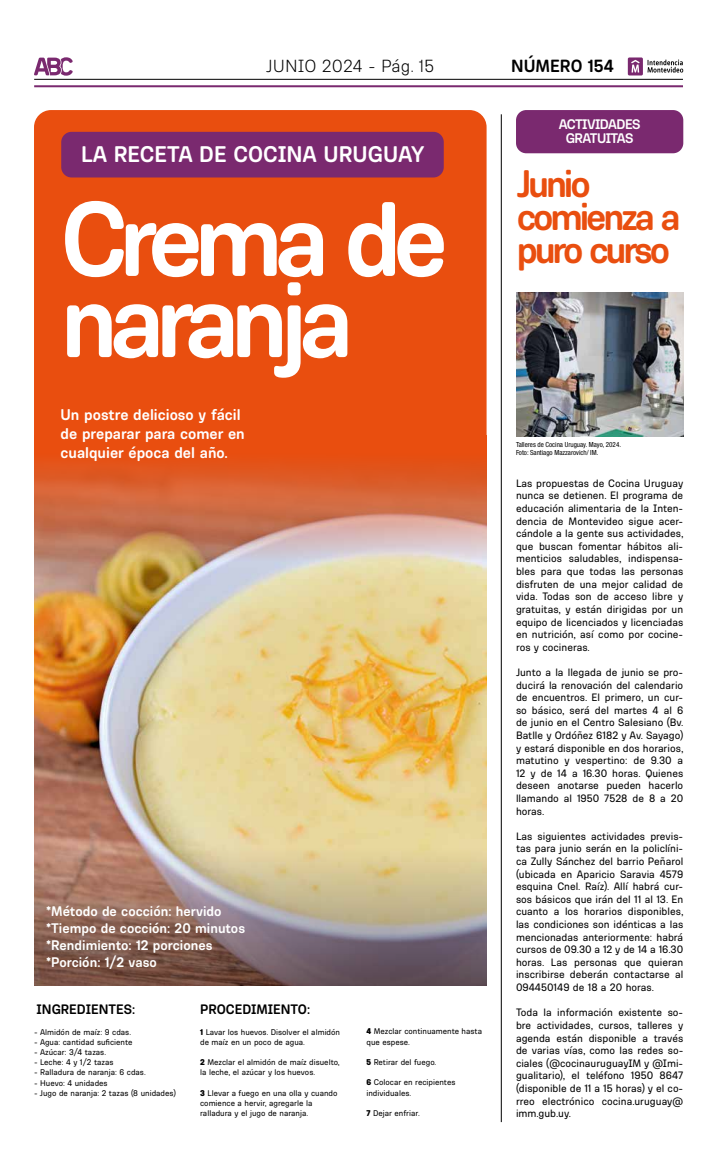
<style>
.page{position:relative;width:723px;height:1149px;background:#fff}
.page>*{position:absolute;margin:0;border:0;box-sizing:border-box;transform-origin:0 0}
.t1{font:700 107.9px/81.1px "Ciudadana";letter-spacing:-.08em;color:#fff}
.t2{font:700 39.2px/32.6px "Ciudadana";letter-spacing:-.08em;color:#e94e0f}
.t3{font:700 23.1px "Ciudadana";color:#fff}
.t4{font:300 18px "Ciudadana";color:#000}
.t5{font:700 18px "Ciudadana";color:#000}
.t6{font:700 15.9px/19.1px "Ciudadana";color:#fff}
.t7{font:700 14.2px/17px "Ciudadana";color:#fff}
.t8{font:700 14.2px/13.8px "Ciudadana";letter-spacing:-.04em;color:#fff;text-align:center}
.t9{font:700 14px "Ciudadana";color:#000}
.t10{font:11px/12.6px "Ciudadana";color:#000;text-align:justify}
.t11{font:8.5px/10.2px "Ciudadana";color:#000}
.t12{font:condensed 7px/8.4px "Helvetica Neue LT Std";color:#000}
.s1{font-weight:900}
</style>
<div class="page">
<hr style="left:34px;top:79px;width:649px;height:1px;background:#000">
<hr style="left:34px;top:85px;width:649px;height:2px;background:#7a296f">
<svg style="left:34px;top:57px;width:39px;height:19px"></svg>
<svg style="left:628px;top:57px;width:55px;height:18px"></svg>
<div style="left:34px;top:110px;width:452px;height:802px;background:#e94e0f;border-radius:17px"></div>
<img style="left:34px;top:560px;width:452px;height:287px">
<img style="left:516px;top:292px;width:167px;height:144px">
<div style="left:61px;top:132px;width:383px;height:45px;background:#7a296f;border-radius:10px"></div>
<div style="left:516px;top:110px;width:167px;height:43px;background:#7a296f;border-radius:10px"></div>
<hr style="left:501px;top:114px;width:1px;height:1007px;background:#000">
<svg style="left:34px;top:463px;width:452px;height:97px;background:#d27c5a"></svg>
<svg style="left:34px;top:847px;width:452px;height:138px;background:#9f8777"></svg>
<h3 class="t4" style="left:266px;top:56px;width:169px">JUNIO 2024 - Pág. 15</h3>
<h3 class="t5" style="left:511px;top:55px;width:104px">NÚMERO 154</h3>
<h3 class="t3" style="left:81px;top:140px;width:345px">LA RECETA DE COCINA URUGUAY</h3>
<h1 class="t1" style="left:60px;top:196px;width:389px">Crema de naranja</h1>
<h3 class="t6" style="left:61px;top:404px;width:186px">Un postre delicioso y fácil de preparar para comer en cualquier época del año.</h3>
<p class="t7" style="left:46px;top:902px;width:201px">*Método de cocción: hervido *Tiempo de cocción: 20 minutos *Rendimiento: 12 porciones *Porción: 1/2 vaso</p>
<p class="t9" style="left:200px;top:1000px;width:112px">PROCEDIMIENTO:</p>
<p class="t11" style="left:200px;top:1026px;width:141px"><span class="s1">1</span> Lavar los huevos. Disolver el almidón de maíz en un poco de agua.</p>
<p class="t11" style="left:200px;top:1056px;width:141px"><span class="s1">2</span> Mezclar el almidón de maíz disuelto, la leche, el azúcar y los huevos.</p>
<p class="t11" style="left:200px;top:1087px;width:139px"><span class="s1">3</span> Llevar a fuego en una olla y cuando comience a hervir, agregarle la ralladura y el jugo de naranja.</p>
<p class="t9" style="left:37px;top:1000px;width:100px">INGREDIENTES:</p>
<p class="t11" style="left:34px;top:1026px;width:99px">- Almidón de maíz: 9 cdas.</p>
<p class="t11" style="left:34px;top:1036px;width:100px">- Agua: cantidad suficiente</p>
<p class="t11" style="left:34px;top:1046px;width:74px">- Azúcar: 3/4 tazas.</p>
<p class="t11" style="left:34px;top:1056px;width:81px">- Leche: 4 y 1/2 tazas</p>
<p class="t11" style="left:34px;top:1066px;width:113px">- Ralladura de naranja: 6 cdas.</p>
<p class="t11" style="left:34px;top:1077px;width:75px">- Huevo: 4 unidades</p>
<p class="t11" style="left:34px;top:1087px;width:143px">- Jugo de naranja: 2 tazas (8 unidades)</p>
<p class="t11" style="left:366px;top:1025px;width:117px"><span class="s1">4</span> Mezclar continuamente hasta que espese.</p>
<p class="t11" style="left:366px;top:1056px;width:71px"><span class="s1">5</span> Retirar del fuego.</p>
<p class="t11" style="left:366px;top:1076px;width:90px"><span class="s1">6</span> Colocar en recipientes individuales.</p>
<p class="t11" style="left:366px;top:1107px;width:55px"><span class="s1">7</span> Dejar enfriar.</p>
<p class="t8" style="left:559px;top:117px;width:83px">ACTIVIDADES<br>GRATUITAS</p>
<h2 class="t2" style="left:517px;top:167px;width:166px">Junio comienza a puro curso</h2>
<p class="t12" style="left:516px;top:440px;width:107px">Talleres de Cocina Uruguay. Mayo, 2024.<br>Foto: Santiago Mazzarovich/ IM.</p>
<p class="t10" style="left:516px;top:476px;width:169px">Las propuestas de Cocina Uruguay nunca se detienen. El programa de educación alimentaria de la Inten&shy;dencia de Montevideo sigue acer&shy;cándole a la gente sus actividades, que buscan fomentar hábitos ali&shy;menticios saludables, indispensa&shy;bles para que todas las personas disfruten de una mejor calidad de vida. Todas son de acceso libre y gratuitas, y están dirigidas por un equipo de licenciados y licenciadas en nutrición, así como por cocine&shy;ros y cocineras.</p>
<p class="t10" style="left:516px;top:665px;width:169px">Junto a la llegada de junio se pro&shy;ducirá la renovación del calendario de encuentros. El primero, un cur&shy;so básico, será del martes 4 al 6 de junio en el Centro Salesiano (Bv.<br>Batlle y Ordóñez 6182 y Av. Sayago) y estará disponible en dos horarios, matutino y vespertino: de 9.30 a 12 y de 14 a 16.30 horas. Quienes deseen anotarse pueden hacerlo llamando al 1950 7528 de 8 a 20 horas.</p>
<p class="t10" style="left:516px;top:829px;width:169px">Las siguientes actividades previs&shy;tas para junio serán en la policlíni&shy;ca Zully Sánchez del barrio Peñarol (ubicada en Aparicio Saravia 4579 esquina Cnel. Raíz). Allí habrá cur&shy;sos básicos que irán del 11 al 13. En cuanto a los horarios disponibles, las condiciones son idénticas a las mencionadas anteriormente: habrá cursos de 09.30 a 12 y de 14 a 16.30 horas. Las personas que quieran inscribirse deberán contactarse al 094450149 de 18 a 20 horas.</p>
<p class="t10" style="left:516px;top:1005px;width:169px">Toda la información existente so&shy;bre actividades, cursos, talleres y agenda están disponible a través de varias vías, como las redes so&shy;ciales (@cocinauruguayIM y @Imi&shy;gualitario), el teléfono 1950 8647 (disponible de 11 a 15 horas) y el co&shy;rreo electrónico cocina.uruguay@ imm.gub.uy.</p>
</div>
